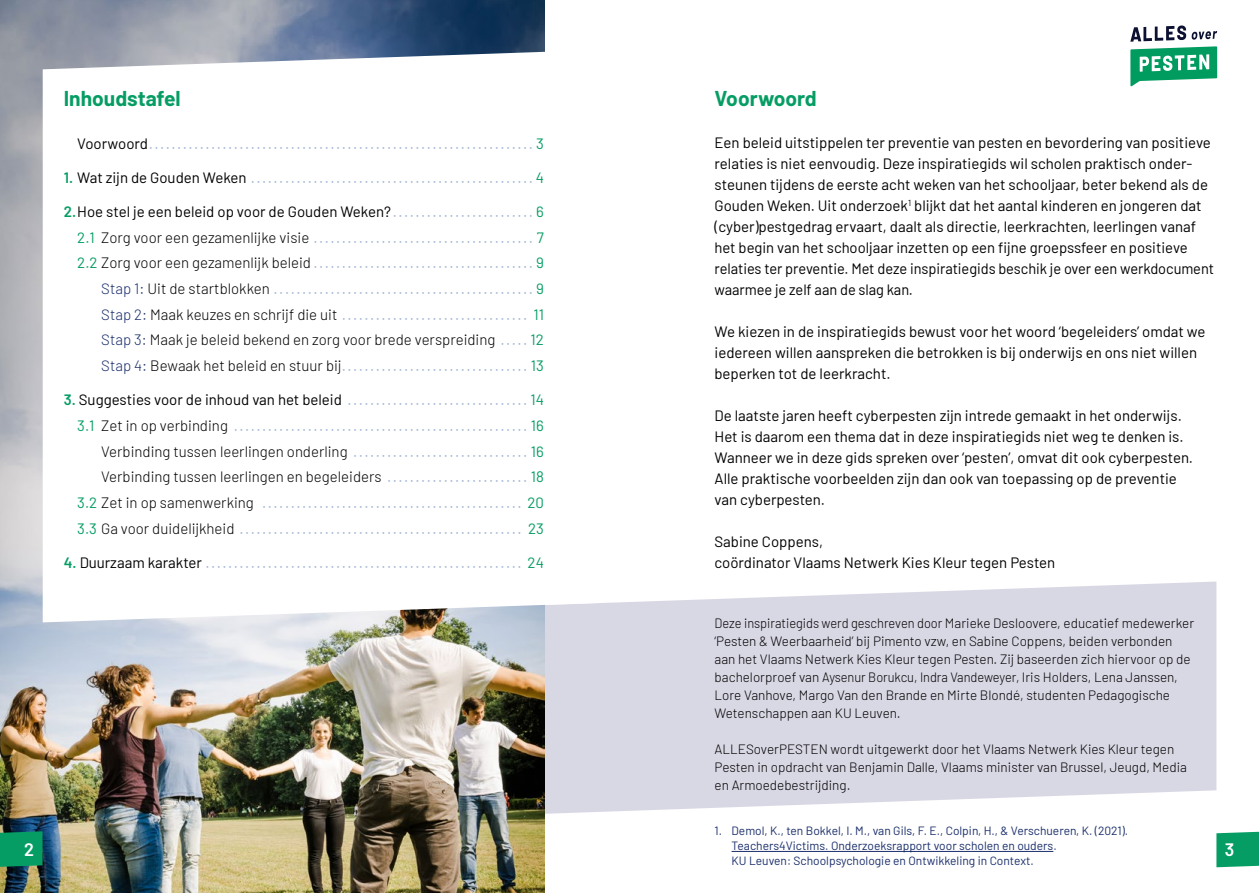
<style>
.page{position:relative;width:1259px;height:893px;background:#fff}
.page>*{position:absolute;margin:0;border:0;box-sizing:border-box;transform-origin:0 0}
.t1{font:700 21px "Barlow";color:#069d64}
.t2{font:600 18px "Barlow";color:#fff}
.t3{font:15px/25.7px "Barlow";color:#97accf;text-align:right}
.t4{font:15px/21px "Barlow";color:#000}
.t5{font:300 13.5px/18px "Barlow";color:#000;scale:.95 1}
.t6{font:300 13.5px/18px "Barlow";color:#000}
.t7{font:12px/15px "Barlow";color:#1a2e6b}
.s1{color:#000}
.s2{color:#069d64}
.s3{font-weight:600;color:#069d64}
.s4{font-weight:300;color:#000}
.s5{font-weight:300;color:#1a2e6b}
</style>
<div class="page">
<svg style="left:544px;top:581px;width:672px;height:233px;background:#dbdae6"></svg>
<img style="left:0;top:0;width:544px;height:893px">
<svg style="left:43px;top:50px;width:556px;height:572px"></svg>
<hr style="left:731px;top:851px;width:322px;height:1px;background:#1a2e6b">
<svg style="left:1216px;top:831px;width:43px;height:36px;background:#16a36e"></svg>
<svg style="left:0;top:831px;width:43px;height:36px;background:#089662"></svg>
<svg style="left:1130px;top:26px;width:87px;height:60px"></svg>
<h1 class="t1" style="left:64px;top:83px;width:118px">Inhoudstafel</h1>
<p class="t3" style="left:77px;top:129px;width:468px"><span class="s1">Voorwoord</span>.................................................................... <span class="s2">3</span></p>
<p class="t3" style="left:64px;top:163px;width:481px"><span class="s3">1.</span> <span class="s1">Wat zijn de Gouden Weken</span> ..................................................<span class="s2">4</span></p>
<p class="t3" style="left:64px;top:198px;width:481px"><span class="s3">2.</span><span class="s1">Hoe stel je een beleid op voor de Gouden Weken?</span>......................... <span class="s2">6<br>2.1</span> <span class="s4">Zorg voor een gezamenlijke visie</span> ....................................... <span class="s2">7<br>2.2</span> <span class="s4">Zorg voor een gezamenlijk beleid</span>.......................................<span class="s2">9<br></span><span class="s5">Stap 1:</span> <span class="s4">Uit de startblokken</span> ..............................................<span class="s2">9<br></span><span class="s5">Stap 2:</span> <span class="s4">Maak keuzes en schrijf die uit</span> ................................. <span class="s2">11<br></span><span class="s5">Stap 3:</span> <span class="s4">Maak je beleid bekend en zorg voor brede verspreiding</span> ..... <span class="s2">12<br></span><span class="s5">Stap 4:</span> <span class="s4">Bewaak het beleid en stuur bij</span>................................. <span class="s2">13</span></p>
<p class="t3" style="left:64px;top:386px;width:482px"><span class="s3">3.</span> <span class="s1">Suggesties voor de inhoud van het beleid</span> ................................<span class="s2">14<br>3.1</span> <span class="s4">Zet in op verbinding</span> .................................................... <span class="s2">16<br></span><span class="s4">Verbinding tussen leerlingen onderling</span> ............................... <span class="s2">16<br></span><span class="s4">Verbinding tussen leerlingen en begeleiders</span> ......................... <span class="s2">18<br>3.2</span> <span class="s4">Zet in op samenwerking</span> .............................................. <span class="s2">20<br>3.3</span> <span class="s4">Ga voor duidelijkheid</span> .................................................. <span class="s2">23</span></p>
<p class="t3" style="left:64px;top:548px;width:481px"><span class="s3">4.</span> <span class="s1">Duurzaam karakter</span> ........................................................ <span class="s2">24</span></p>
<h1 class="t1" style="left:714px;top:83px;width:104px">Voorwoord</h1>
<p class="t4" style="left:714px;top:131px;width:501px">Een beleid uitstippelen ter preventie van pesten en bevordering van positieve relaties is niet eenvoudig. Deze inspiratiegids wil scholen praktisch onder&shy;steunen tijdens de eerste acht weken van het schooljaar, beter bekend als de Gouden Weken. Uit onderzoek<sup>1</sup> blijkt dat het aantal kinderen en jongeren dat (cyber)pestgedrag ervaart, daalt als directie, leerkrachten, leerlingen vanaf het begin van het schooljaar inzetten op een fijne groepssfeer en positieve relaties ter preventie. Met deze inspiratiegids beschik je over een werkdocument waarmee je zelf aan de slag kan.</p>
<p class="t4" style="left:714px;top:320px;width:492px">We kiezen in de inspiratiegids bewust voor het woord ‘begeleiders’ omdat we iedereen willen aanspreken die betrokken is bij onderwijs en ons niet willen beperken tot de leerkracht.</p>
<p class="t4" style="left:714px;top:404px;width:480px">De laatste jaren heeft cyberpesten zijn intrede gemaakt in het onderwijs.<br>Het is daarom een thema dat in deze inspiratiegids niet weg te denken is.<br>Wanneer we in deze gids spreken over ‘pesten’, omvat dit ook cyberpesten.<br>Alle praktische voorbeelden zijn dan ook van toepassing op de preventie van cyberpesten.</p>
<p class="t4" style="left:714px;top:530px;width:342px">Sabine Coppens,<br>coördinator Vlaams Netwerk Kies Kleur tegen Pesten</p>
<p class="t5" style="left:714px;top:613px;width:506px">Deze inspiratiegids werd geschreven door Marieke Desloovere, educatief medewerker ‘Pesten &amp; Weerbaarheid’ bij Pimento vzw, en Sabine Coppens, beiden verbonden aan het Vlaams Netwerk Kies Kleur tegen Pesten. Zij baseerden zich hiervoor op de bachelorproef van Aysenur Borukcu, Indra Vandeweyer, Iris Holders, Lena Janssen, Lore Vanhove, Margo Van den Brande en Mirte Blondé, studenten Pedagogische Wetenschappen aan KU Leuven.</p>
<p class="t6" style="left:714px;top:739px;width:474px">ALLESoverPESTEN wordt uitgewerkt door het Vlaams Netwerk Kies Kleur tegen<br>Pesten in opdracht van Benjamin Dalle, Vlaams minister van Brussel, Jeugd, Media en Armoedebestrijding.</p>
<p class="t7" style="left:731px;top:822px;width:398px;text-indent:-17px">1. Demol, K., ten Bokkel, I. M., van Gils, F. E., Colpin, H., &amp; Verschueren, K. (2021).<br>Teachers4Victims. Onderzoeksrapport voor scholen en ouders.<br>KU Leuven: Schoolpsychologie en Ontwikkeling in Context.</p>
<p class="t2" style="left:24px;top:836px;width:11px">2</p>
<p class="t2" style="left:1225px;top:836px;width:11px">3</p>
</div>
